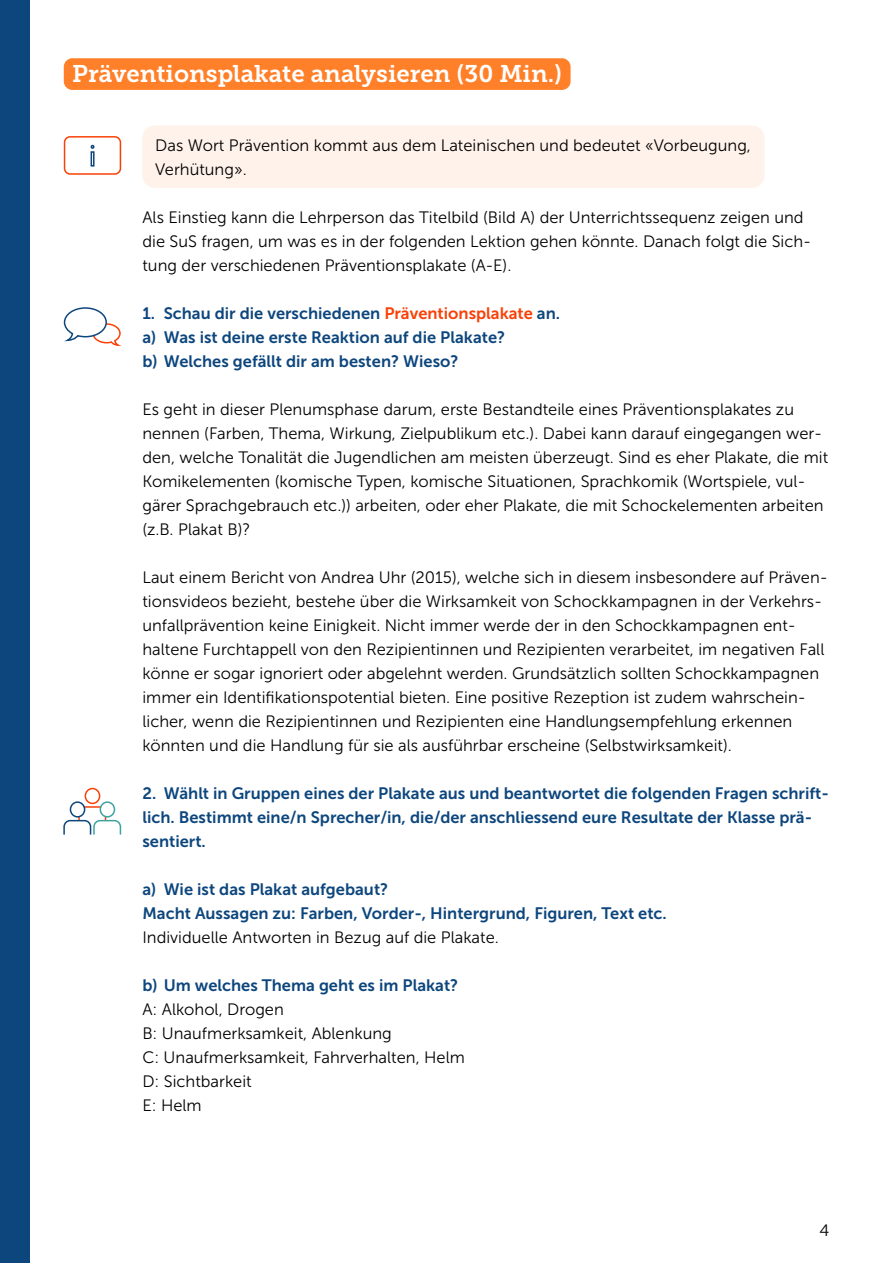
<style>
.page{position:relative;width:893px;height:1263px;background:#fff}
.page>*{position:absolute;margin:0;border:0;box-sizing:border-box;transform-origin:0 0}
.t1{font:24px "Museo Slab 700";color:#fff}
.t2{font:16.5px/24px "Museo Sans 300";color:#000}
.t3{font:16.5px/24px "Museo Sans 700";color:#0d467d}
.s1{color:#f94007}
</style>
<div class="page">
<div style="left:0;top:0;width:30px;height:1263px;background:#0d467d"></div>
<div style="left:142px;top:125px;width:623px;height:63px;background:#fff2ea;border-radius:13px"></div>
<div style="left:91px;top:151px;width:4px;height:16px;border:2px solid #0d467d"></div>
<svg style="left:91px;top:145px;width:4px;height:4px"></svg>
<div style="left:64px;top:136px;width:57px;height:39px;border:2px solid #f94007;border-radius:6px"></div>
<div style="left:64px;top:58px;width:507px;height:32px;background:#ff8029;border-radius:9px"></div>
<svg style="left:63px;top:307px;width:58px;height:39px"></svg>
<svg style="left:63px;top:787px;width:59px;height:48px"></svg>
<h1 class="t1" style="left:72px;top:60px;width:491px">Präventionsplakate analysieren (30 Min.)</h1>
<p class="t2" style="left:155px;top:133px;width:597px">Das Wort Prävention kommt aus dem Lateinischen und bedeutet «Vorbeugung,<br>Verhütung».</p>
<p class="t2" style="left:142px;top:205px;width:670px">Als Einstieg kann die Lehrperson das Titelbild (Bild A) der Unterrichtssequenz zeigen und die SuS fragen, um was es in der folgenden Lektion gehen könnte. Danach folgt die Sich&shy;tung der verschiedenen Präventionsplakate (A-E).</p>
<p class="t3" style="left:142px;top:301px;width:419px">1. Schau dir die verschiedenen <span class="s1">Präventionsplakate</span> an. a) Was ist deine erste Reaktion auf die Plakate?<br>b) Welches gefällt dir am besten? Wieso?</p>
<p class="t2" style="left:142px;top:397px;width:687px">Es geht in dieser Plenumsphase darum, erste Bestandteile eines Präventionsplakates zu nennen (Farben, Thema, Wirkung, Zielpublikum etc.). Dabei kann darauf eingegangen wer&shy;den, welche Tonalität die Jugendlichen am meisten überzeugt. Sind es eher Plakate, die mit Komikelementen (komische Typen, komische Situationen, Sprachkomik (Wortspiele, vul&shy;gärer Sprachgebrauch etc.)) arbeiten, oder eher Plakate, die mit Schockelementen arbeiten (z.B. Plakat B)?</p>
<p class="t2" style="left:142px;top:565px;width:687px">Laut einem Bericht von Andrea Uhr (2015), welche sich in diesem insbesondere auf Präven&shy;tionsvideos bezieht, bestehe über die Wirksamkeit von Schockkampagnen in der Verkehrs&shy;unfallprävention keine Einigkeit. Nicht immer werde der in den Schockkampagnen ent&shy;haltene Furchtappell von den Rezipientinnen und Rezipienten verarbeitet, im negativen Fall könne er sogar ignoriert oder abgelehnt werden. Grundsätzlich sollten Schockkampagnen immer ein Identifikationspotential bieten. Eine positive Rezeption ist zudem wahrschein&shy;licher, wenn die Rezipientinnen und Rezipienten eine Handlungsempfehlung erkennen könnten und die Handlung für sie als ausführbar erscheine (Selbstwirksamkeit).</p>
<p class="t3" style="left:142px;top:781px;width:688px">2. Wählt in Gruppen eines der Plakate aus und beantwortet die folgenden Fragen schrift&shy;lich. Bestimmt eine/n Sprecher/in, die/der anschliessend eure Resultate der Klasse prä&shy;sentiert.</p>
<p class="t3" style="left:142px;top:877px;width:526px">a) Wie ist das Plakat aufgebaut?<br>Macht Aussagen zu: Farben, Vorder-, Hintergrund, Figuren, Text etc.</p>
<p class="t2" style="left:142px;top:925px;width:358px">Individuelle Antworten in Bezug auf die Plakate.</p>
<p class="t3" style="left:142px;top:973px;width:317px">b) Um welches Thema geht es im Plakat?</p>
<p class="t2" style="left:142px;top:997px;width:324px">A: Alkohol, Drogen<br>B: Unaufmerksamkeit, Ablenkung<br>C: Unaufmerksamkeit, Fahrverhalten, Helm<br>D: Sichtbarkeit<br>E: Helm</p>
<p class="t2" style="left:819px;top:1218px;width:11px">4</p>
</div>
